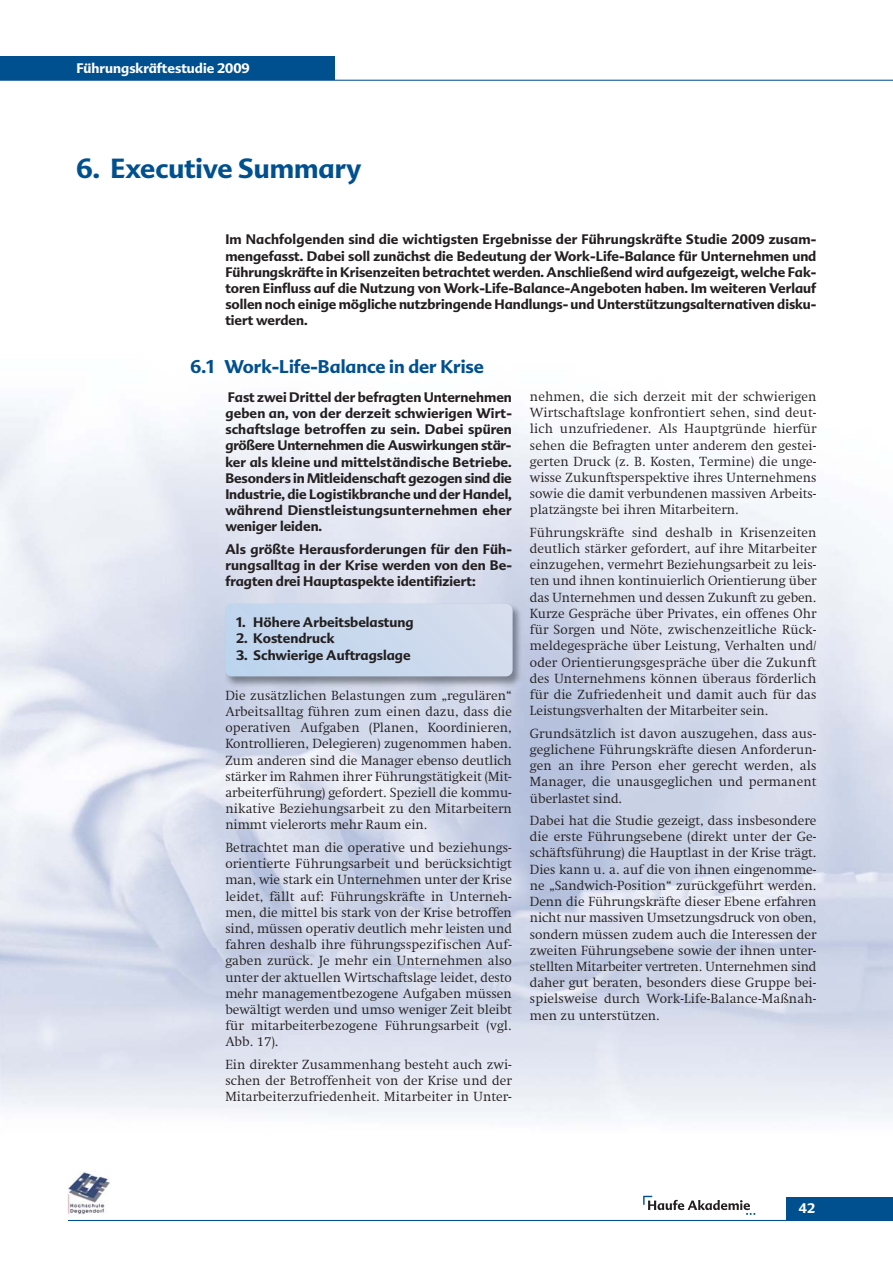
<style>
.page{position:relative;width:893px;height:1263px;background:#fff}
.page>*{position:absolute;margin:0;border:0;box-sizing:border-box;transform-origin:0 0}
.t1{font:700 27px "Advert";color:#00508f}
.t2{font:700 18px "Advert";color:#00508f}
.t3{font:300 13.5px/16.2px "Swift Com";letter-spacing:.005em;color:#231f20;text-align:justify}
.t4{font:700 13.5px/16.2px "Advert";color:#231f20;text-align:justify}
.t5{font:700 13.5px "Advert";color:#fff}
</style>
<div class="page">
<div style="left:0;top:56px;width:335px;height:24px;background:#00508f"></div>
<svg style="left:643px;top:1196px;width:112px;height:19px"></svg>
<hr style="left:0;top:80px;width:893px;height:1px;background:#00508f">
<hr style="left:68px;top:1220px;width:825px;height:1px;background:#00508f">
<div style="left:786px;top:1196px;width:107px;height:24px;background:#00508f"></div>
<img style="left:220px;top:598px;width:307px;height:93px">
<div style="left:225px;top:604px;width:287px;height:72px;background:#c9d9ed;border-radius:6px"></div>
<img style="left:67px;top:1171px;width:43px;height:43px">
<p class="t5" style="left:77px;top:62px;width:175px">Führungskräftestudie 2009</p>
<h1 class="t1" style="left:77px;top:157px;width:287px">6. Executive Summary</h1>
<p class="t4" style="left:225px;top:233px;width:593px">Im Nachfolgenden sind die wichtigsten Ergebnisse der Führungskräfte Studie 2009 zusam&shy;mengefasst. Dabei soll zunächst die Bedeutung der Work-Life-Balance für Unternehmen und Führungskräfte in Krisenzeiten betrachtet werden. Anschließend wird aufgezeigt, welche Fak&shy;toren Einfluss auf die Nutzung von Work-Life-Balance-Angeboten haben. Im weiteren Verlauf sollen noch einige mögliche nutzbringende Handlungs- und Unterstützungsalternativen disku&shy;tiert werden.</p>
<h2 class="t2" style="left:191px;top:360px;width:295px">6.1 Work-Life-Balance in der Krise</h2>
<p class="t4" style="left:225px;top:390px;width:288px">Fast zwei Drittel der befragten Unternehmen geben an, von der derzeit schwierigen Wirt&shy;schaftslage betroffen zu sein. Dabei spüren größere Unternehmen die Auswirkungen stär&shy;ker als kleine und mittelständische Betriebe.<br>Besonders in Mitleidenschaft gezogen sind die Industrie, die Logistikbranche und der Handel, während Dienstleistungsunternehmen eher weniger leiden.</p>
<p class="t4" style="left:225px;top:542px;width:288px">Als größte Herausforderungen für den Füh&shy;rungsalltag in der Krise werden von den Be - fragten drei Hauptaspekte identifiziert:</p>
<p class="t4" style="left:236px;top:615px;width:179px">1. Höhere Arbeitsbelastung</p>
<p class="t4" style="left:236px;top:632px;width:100px">2. Kostendruck</p>
<p class="t4" style="left:236px;top:648px;width:176px">3. Schwierige Auftragslage</p>
<p class="t3" style="left:225px;top:688px;width:288px">Die zusätzlichen Belastungen zum „regulären“ Arbeitsalltag führen zum einen dazu, dass die operativen Aufgaben (Planen, Koordinieren, Kontrollieren, Delegieren) zugenommen haben.<br>Zum anderen sind die Manager ebenso deutlich stärker im Rahmen ihrer Führungstätigkeit (Mit&shy;arbeiterführung) gefordert. Speziell die kommu&shy;nikative Beziehungsarbeit zu den Mitarbeitern nimmt vielerorts mehr Raum ein.</p>
<p class="t3" style="left:225px;top:840px;width:288px">Betrachtet man die operative und beziehungs&shy;orientierte Führungsarbeit und berücksichtigt man, wie stark ein Unternehmen unter der Krise leidet, fällt auf: Führungskräfte in Unterneh&shy;men, die mittel bis stark von der Krise betroffen sind, müssen operativ deutlich mehr leisten und fahren deshalb ihre führungsspezifischen Auf&shy;gaben zurück. Je mehr ein Unternehmen also unter der aktuellen Wirtschaftslage leidet, desto mehr managementbezogene Aufgaben müssen bewältigt werden und umso weniger Zeit bleibt für mitarbeiterbezogene Führungsarbeit (vgl.<br>Abb. 17).</p>
<p class="t3" style="left:225px;top:1057px;width:288px">Ein direkter Zusammenhang besteht auch zwi&shy;schen der Betroffenheit von der Krise und der Mitarbeiterzufriedenheit. Mitarbeiter in Unter-</p>
<p class="t3" style="left:530px;top:389px;width:288px">nehmen, die sich derzeit mit der schwierigen Wirtschaftslage konfrontiert sehen, sind deut&shy;lich unzufriedener. Als Hauptgründe hierfür sehen die Befragten unter anderem den gestei&shy;gerten Druck (z. B. Kosten, Termine) die unge&shy;wisse Zukunftsperspektive ihres Unternehmens sowie die damit verbundenen massiven Arbeits&shy;platzängste bei ihren Mitarbeitern.</p>
<p class="t3" style="left:530px;top:525px;width:288px">Führungskräfte sind deshalb in Krisenzeiten deutlich stärker gefordert, auf ihre Mitarbeiter einzugehen, vermehrt Beziehungsarbeit zu leis&shy;ten und ihnen kontinuierlich Orientierung über das Unternehmen und dessen Zukunft zu geben.<br>Kurze Gespräche über Privates, ein offenes Ohr für Sorgen und Nöte, zwischenzeitliche Rück&shy;meldegespräche über Leistung, Verhalten und/ oder Orientierungsgespräche über die Zukunft des Unternehmens können überaus förderlich für die Zufriedenheit und damit auch für das Leistungsverhalten der Mitarbeiter sein.</p>
<p class="t3" style="left:530px;top:726px;width:288px">Grundsätzlich ist davon auszugehen, dass aus&shy;geglichene Führungskräfte diesen Anforderun&shy;gen an ihre Person eher gerecht werden, als Manager, die unausgeglichen und permanent überlastet sind.</p>
<p class="t3" style="left:530px;top:814px;width:288px">Dabei hat die Studie gezeigt, dass insbesondere die erste Führungsebene (direkt unter der Ge - schäftsführung) die Hauptlast in der Krise trägt.<br>Dies kann u. a. auf die von ihnen eingenomme&shy;ne „Sandwich-Position“ zurückgeführt werden.<br>Denn die Führungskräfte dieser Ebene erfahren nicht nur massiven Umsetzungsdruck von oben, sondern müssen zudem auch die Interessen der zweiten Führungsebene sowie der ihnen unter&shy;stellten Mitarbeiter vertreten. Unternehmen sind daher gut beraten, besonders diese Gruppe bei&shy;spielsweise durch Work-Life-Balance-Maßnah - men zu unterstützen.</p>
<p class="t5" style="left:799px;top:1203px;width:18px">42</p>
</div>
